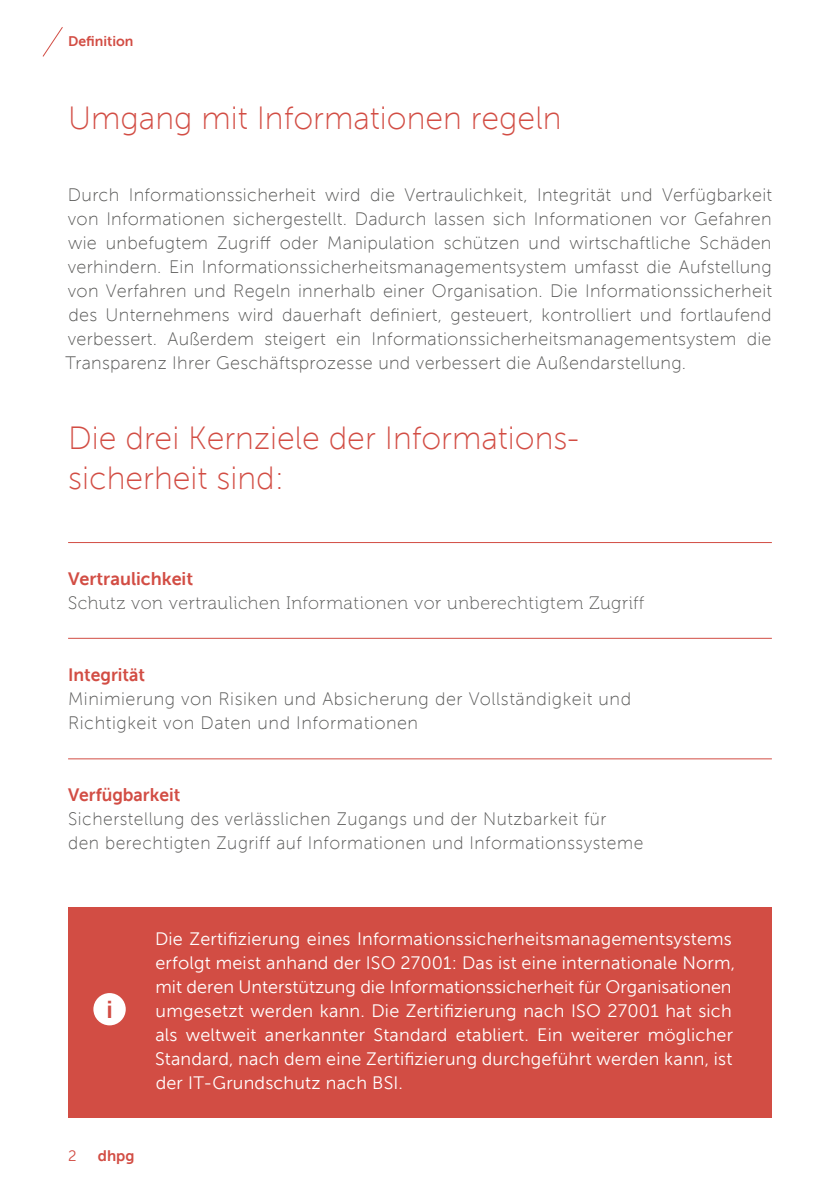
<style>
.page{position:relative;width:840px;height:1191px;background:#fff}
.page>*{position:absolute;margin:0;border:0;box-sizing:border-box;transform-origin:0 0}
.t1{font:32px/40px "Museofordhpg";color:#d24d44}
.t2{font:800 24px "Museofordhpg";color:#d24d44}
.t3{font:18px/24px "Museofordhpg";letter-spacing:.03em;color:#575756}
.t4{font:700 18px/24px "Museofordhpg";letter-spacing:.01em;color:#fff}
.t5{font:18px "Museo 100";letter-spacing:.03em;color:#575756}
.t6{font:800 18px "Museofordhpg";color:#d24d44}
.t7{font:800 15px "Museofordhpg";color:#d24d44}
.t8{font:700 15px "Museofordhpg";color:#d24d44}
.t9{font:800 14px "Museofordhpg";color:#d24d44}
</style>
<div class="page">
<div style="left:68px;top:906px;width:703px;height:211px;background:#d24d44"></div>
<svg style="left:42px;top:27px;width:21px;height:30px"></svg>
<hr style="left:68px;top:542px;width:703px;height:1px;background:#d24d44">
<hr style="left:68px;top:638px;width:703px;height:1px;background:#d24d44">
<hr style="left:68px;top:758px;width:703px;height:1px;background:#d24d44">
<div style="left:93px;top:993px;width:33px;height:32px;background:#fff;border-radius:50%"></div>
<p class="t9" style="left:68px;top:34px;width:67px">Definition</p>
<h1 class="t1" style="left:68px;top:98px;width:494px">Umgang mit Informationen regeln</h1>
<p class="t3" style="left:66px;top:183px;width:707px;text-align:justify">Durch Informationssicherheit wird die Vertraulichkeit, Integrität und Verfügbarkeit von Informationen sichergestellt. Dadurch lassen sich Informationen vor Gefahren wie unbefugtem Zugriff oder Manipulation schützen und wirtschaftliche Schäden verhindern. Ein Informationssicherheitsmanagementsystem umfasst die Aufstellung von Verfahren und Regeln innerhalb einer Organisation. Die Informationssicherheit des Unternehmens wird dauerhaft definiert, gesteuert, kontrolliert und fortlaufend verbessert. Außerdem steigert ein Informationssicherheitsmanagementsystem die Transparenz Ihrer Geschäftsprozesse und verbessert die Außendarstellung.</p>
<h1 class="t1" style="left:68px;top:418px;width:512px">Die drei Kernziele der Informations&shy;sicherheit sind:</h1>
<p class="t6" style="left:68px;top:568px;width:127px">Vertraulichkeit</p>
<p class="t5" style="left:68px;top:593px;width:577px">Schutz von vertraulichen Informationen vor unberechtigtem Zugriff</p>
<p class="t6" style="left:68px;top:664px;width:78px">Integrität</p>
<p class="t3" style="left:68px;top:687px;width:564px">Minimierung von Risiken und Absicherung der Vollständigkeit und<br>Richtigkeit von Daten und Informationen</p>
<p class="t6" style="left:68px;top:784px;width:114px">Verfügbarkeit</p>
<p class="t3" style="left:68px;top:807px;width:576px">Sicherstellung des verlässlichen Zugangs und der Nutzbarkeit für<br>den berechtigten Zugriff auf Informationen und Informationssysteme</p>
<h2 class="t2" style="left:106px;top:996px;width:8px">i</h2>
<p class="t4" style="left:155px;top:927px;width:581px">Die Zertifizierung eines Informationssicherheitsmanagementsystems erfolgt meist anhand der ISO 27001: Das ist eine internationale Norm, mit deren Unterstützung die Informationssicherheit für Organisationen umgesetzt werden kann. Die Zertifizierung nach ISO 27001 hat sich als weltweit anerkannter Standard etabliert. Ein weiterer möglicher Standard, nach dem eine Zertifizierung durchgeführt werden kann, ist der IT-Grundschutz nach BSI.</p>
<p class="t8" style="left:68px;top:1147px;width:10px">2</p>
<p class="t7" style="left:98px;top:1147px;width:38px">dhpg</p>
</div>
